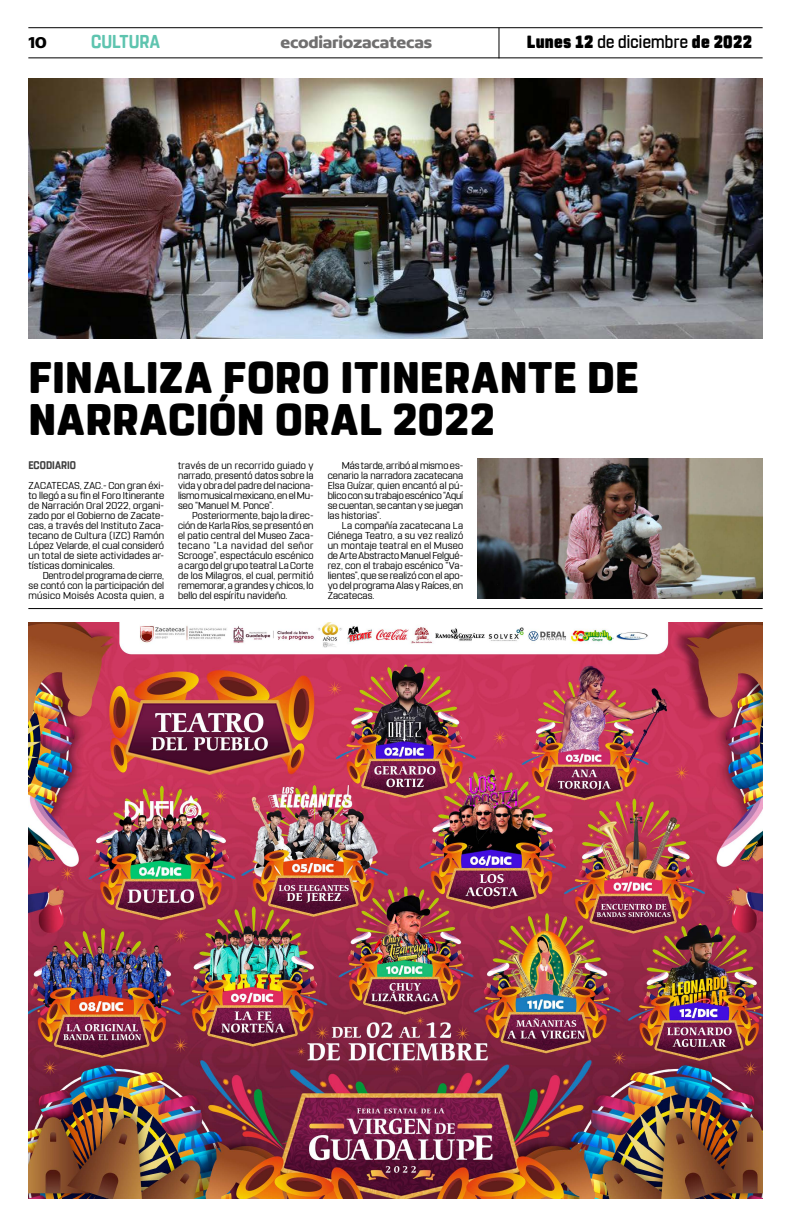
<style>
.page{position:relative;width:791px;height:1225px;background:#fff}
.page>*{position:absolute;margin:0;border:0;box-sizing:border-box;transform-origin:0 0}
.t1{font:800 44px/42px "Rohn Rounded";letter-spacing:.015em;color:#000}
.t2{font:700 18.6px "Rohn Rounded";letter-spacing:-.01em;color:#5ec4af;scale:.91 1}
.t3{font:900 17.6px "Rohn Rounded";letter-spacing:.015em;color:#000;scale:.91 1}
.t4{font:700 16.9px "Concord";letter-spacing:-.01em;color:#706f6f}
.t5{font:700 16.9px "Concord";color:#000}
.t6{font:700 11px "Rohn Rounded";letter-spacing:.005em;color:#3d3d3d;scale:.91 1}
.t7{font:10px/10px "Rohn Rounded";letter-spacing:.005em;color:#000;text-align:justify}
.s1{font-weight:500}
</style>
<div class="page">
<hr style="left:28px;top:27px;width:735px;height:1px;background:#000">
<hr style="left:28px;top:57px;width:735px;height:1px;background:#000">
<hr style="left:498px;top:28px;width:1px;height:30px;background:#000">
<img style="left:28px;top:622px;width:735px;height:576px">
<hr style="left:28px;top:608px;width:735px;height:1px;background:#000">
<img style="left:28px;top:78px;width:735px;height:260px">
<img style="left:477px;top:458px;width:286px;height:140px">
<h3 class="t5" style="left:28px;top:32px;width:20px">10</h3>
<h2 class="t2" style="left:91px;top:31px;width:77px">CULTURA</h2>
<h3 class="t4" style="left:280px;top:32px;width:153px">ecodiariozacatecas</h3>
<h3 class="t3" style="left:527px;top:32px;width:249px">Lunes 12 <span class="s1">de diciembre</span> de 2022</h3>
<h1 class="t1" style="left:28px;top:357px;width:611px">FINALIZA FORO ITINERANTE DE<br>NARRACIÓN ORAL 2022</h1>
<p class="t7" style="left:178px;top:460px;width:137px">través de un recorrido guiado y narrado, presentó datos sobre la vida y obra del padre del naciona&shy;lismo musical mexicano, en el Mu&shy;seo “Manuel M. Ponce”.</p>
<p class="t7" style="left:178px;top:510px;width:137px;text-indent:14px">Posteriormente, bajo la direc&shy;ción de Karla Ríos, se presentó en el patio central del Museo Zaca&shy;tecano “La navidad del señor Scrooge”, espectáculo escénico a cargo del grupo teatral La Corte de los Milagros, el cual, permitió rememorar, a grandes y chicos, lo bello del espíritu navideño.</p>
<p class="t7" style="left:328px;top:460px;width:137px;text-indent:14px">Más tarde, arribó al mismo es&shy;cenario la narradora zacatecana Elsa Guízar, quien encantó al pú&shy;blico con su trabajo escénico “Aquí se cuentan, se cantan y se juegan las historias”.</p>
<p class="t7" style="left:328px;top:520px;width:137px;text-indent:14px">La compañía zacatecana La Ciénega Teatro, a su vez realizó un montaje teatral en el Museo de Arte Abstracto Manuel Felgué&shy;rez, con el trabajo escénico “Va&shy;lientes”, que se realizó con el apo&shy;yo del programa Alas y Raíces, en Zacatecas.</p>
<p class="t6" style="left:28px;top:458px;width:54px">ECODIARIO</p>
<p class="t7" style="left:29px;top:480px;width:137px">ZACATECAS, ZAC.- Con gran éxi&shy;to llegó a su fin el Foro Itinerante de Narración Oral 2022, organi&shy;zado por el Gobierno de Zacate&shy;cas, a través del Instituto Zaca&shy;tecano de Cultura (IZC) Ramón López Velarde, el cual consideró un total de siete actividades ar&shy;tísticas dominicales.</p>
<p class="t7" style="left:29px;top:570px;width:137px;text-indent:14px">Dentro del programa de cierre, se contó con la participación del músico Moisés Acosta quien, a</p>
</div>
